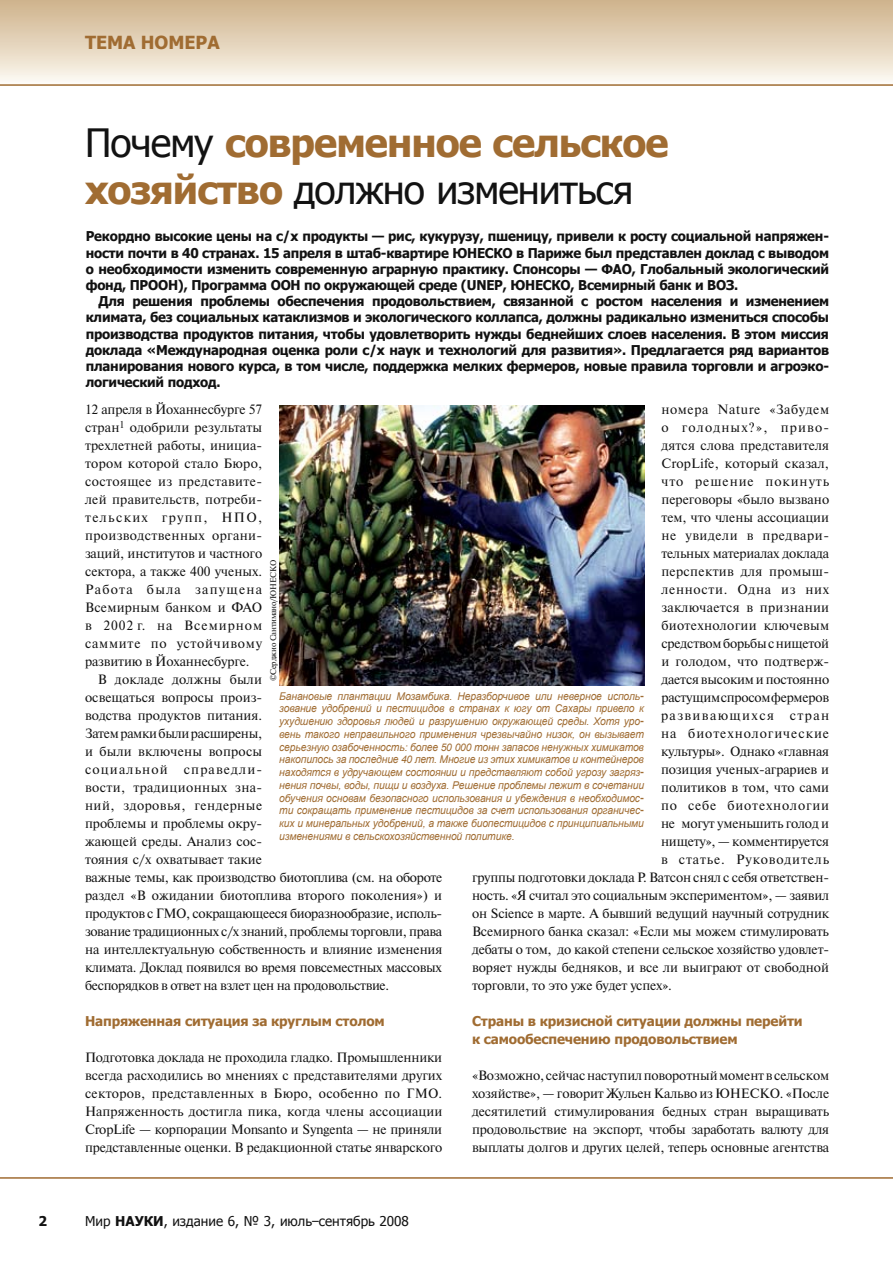
<style>
.page{position:relative;width:893px;height:1263px;background:#fff}
.page>*{position:absolute;margin:0;border:0;box-sizing:border-box;transform-origin:0 0}
.t1{font:700 39px/46.8px "Frutiger";letter-spacing:-.025em;color:#a06c32}
.t2{font:700 18px "Frutiger";color:#a06c32}
.t3{font:13.5px/18px "Newton C";letter-spacing:-.01em;color:#121212;text-align:justify}
.t4{font:700 13.5px/16.2px "Frutiger";letter-spacing:-.015em;color:#121212;text-align:justify}
.t5{font:13.5px "Newton C";letter-spacing:.015em;color:#121212}
.t6{font:700 13.5px/18px "Frutiger";letter-spacing:-.01em;color:#a06c32}
.t7{font:13.5px "Newton C";letter-spacing:.02em;color:#121212}
.t8{font:13.5px "Newton C";letter-spacing:.03em;color:#121212}
.t9{font:13.5px "Newton C";letter-spacing:.07em;color:#121212}
.t10{font:13.5px "Newton C";letter-spacing:.01em;color:#121212}
.t11{font:13.5px "Newton C";letter-spacing:.04em;color:#121212}
.t12{font:13.5px "Frutiger";color:#121212}
.t13{font:13.5px "Newton C";letter-spacing:.085em;color:#121212}
.t14{font:13.5px "Newton C";letter-spacing:.035em;color:#121212}
.t15{font:13.5px "Newton C";letter-spacing:.065em;color:#121212}
.t16{font:13.5px "Newton C";letter-spacing:.055em;color:#121212}
.t17{font:13.5px "Newton C";letter-spacing:.06em;color:#121212}
.t18{font:13.5px "Newton C";letter-spacing:.05em;color:#121212}
.t19{font:13.5px "Newton C";letter-spacing:.105em;color:#121212}
.t20{font:13.5px "Newton C";letter-spacing:.1em;color:#121212}
.t21{font:13.5px "Newton C";letter-spacing:.095em;color:#121212}
.t22{font:italic 10.5px/12.8px "Frutiger";letter-spacing:-.01em;color:#a06c32;text-align:justify}
.t23{font:8.25px "Newton C";letter-spacing:-.035em;color:#121212}
.s1{font-weight:400;color:#121212}
.s2{font-weight:700}
</style>
<div class="page">
<div style="left:0;top:0;width:893px;height:85px;background:linear-gradient(to bottom,#ceb189,#fdfaf3)"></div>
<hr style="left:0;top:84px;width:893px;height:2px;background:#a06c32">
<hr style="left:0;top:1177px;width:893px;height:2px;background:#a06c32">
<svg style="left:892px;top:0;width:1px;height:84px"></svg>
<img style="left:279px;top:405px;width:365px;height:281px">
<h2 class="t2" style="left:85px;top:32px;width:136px">ТЕМА НОМЕРА</h2>
<h1 class="t1" style="left:85px;top:119px;width:585px"><span class="s1">Почему</span> современное сельское хозяйство <span class="s1">должно измениться</span></h1>
<p class="t4" style="left:86px;top:228px;width:745px">Рекордно высокие цены на с/х продукты — рис, кукурузу, пшеницу, привели к росту социальной напряжен&shy;ности почти в 40 странах. 15 апреля в штаб-квартире ЮНЕСКО в Париже был представлен доклад с выводом о необходимости изменить современную аграрную практику. Спонсоры — ФАО, Глобальный экологический фонд, ПРООН), Программа ООН по окружающей среде (UNEP, ЮНЕСКО, Всемирный банк и ВОЗ.</p>
<p class="t4" style="left:86px;top:293px;width:745px;text-indent:13px">Для решения проблемы обеспечения продовольствием, связанной с ростом населения и изменением климата, без социальных катаклизмов и экологического коллапса, должны радикально измениться способы производства продуктов питания, чтобы удовлетворить нужды беднейших слоев населения. В этом миссия доклада «Международная оценка роли с/х наук и технологий для развития». Предлагается ряд вариантов планирования нового курса, в том числе, поддержка мелких фермеров, новые правила торговли и агроэко&shy;логический подход.</p>
<p class="t3" style="left:85px;top:400px;width:179px">12 апреля в Йоханнесбурге 57</p>
<p class="t10" style="left:85px;top:420px;width:179px">стран<sup>1</sup> одобрили результаты</p>
<p class="t3" style="left:85px;top:436px;width:179px">трехлетней работы, инициа-</p>
<p class="t5" style="left:85px;top:456px;width:179px">тором которой стало Бюро,</p>
<p class="t8" style="left:85px;top:474px;width:179px">состоящее из представите-</p>
<p class="t7" style="left:85px;top:492px;width:179px">лей правительств, потреби-</p>
<p class="t20" style="left:85px;top:510px;width:179px">тельских групп, НПО,</p>
<p class="t8" style="left:85px;top:528px;width:179px">производственных органи-</p>
<p class="t3" style="left:85px;top:544px;width:179px">заций, институтов и частного</p>
<p class="t3" style="left:85px;top:562px;width:179px">сектора, а также 400 ученых.</p>
<p class="t21" style="left:85px;top:582px;width:179px">Работа была запущена</p>
<p class="t5" style="left:85px;top:600px;width:179px">Всемирным банком и ФАО</p>
<p class="t9" style="left:85px;top:618px;width:179px">в 2002 г. на Всемирном</p>
<p class="t16" style="left:85px;top:636px;width:179px">саммите по устойчивому</p>
<p class="t3" style="left:85px;top:652px;width:166px">развитию в Йоханнесбурге.</p>
<p class="t5" style="left:98px;top:672px;width:166px">В докладе должны были</p>
<p class="t3" style="left:85px;top:688px;width:179px">освещаться вопросы произ-</p>
<p class="t3" style="left:85px;top:706px;width:179px">водства продуктов питания.</p>
<p class="t3" style="left:85px;top:724px;width:179px">Затем рамки были расширены,</p>
<p class="t5" style="left:85px;top:744px;width:179px">и были включены вопросы</p>
<p class="t13" style="left:85px;top:762px;width:179px">социальной справедли-</p>
<p class="t8" style="left:85px;top:780px;width:179px">вости, традиционных зна-</p>
<p class="t14" style="left:85px;top:798px;width:179px">ний, здоровья, гендерные</p>
<p class="t3" style="left:85px;top:814px;width:179px">проблемы и проблемы окру-</p>
<p class="t3" style="left:85px;top:832px;width:179px">жающей среды. Анализ сос-</p>
<p class="t3" style="left:85px;top:850px;width:179px">тояния с/х охватывает такие</p>
<p class="t3" style="left:85px;top:868px;width:359px">важные темы, как производство биотоплива (см. на обороте</p>
<p class="t3" style="left:85px;top:886px;width:359px">раздел «В ожидании биотоплива второго поколения») и</p>
<p class="t3" style="left:85px;top:904px;width:359px">продуктов с ГМО, сокращающееся биоразнообразие, исполь-</p>
<p class="t3" style="left:85px;top:922px;width:359px">зование традиционных с/х знаний, проблемы торговли, права</p>
<p class="t3" style="left:85px;top:940px;width:359px">на интеллектуальную собственность и влияние изменения</p>
<p class="t3" style="left:85px;top:958px;width:358px">климата. Доклад появился во время повсеместных массовых</p>
<p class="t3" style="left:85px;top:976px;width:306px">беспорядков в ответ на взлет цен на продовольствие.</p>
<p class="t6" style="left:85px;top:1012px;width:301px">Напряженная ситуация за круглым столом</p>
<p class="t3" style="left:85px;top:1048px;width:359px">Подготовка доклада не проходила гладко. Промышленники всегда расходились во мнениях с представителями других секторов, представленных в Бюро, особенно по ГМО.<br>Напряженность достигла пика, когда члены ассоциации CropLife — корпорации Monsanto и Syngenta — не приняли представленные оценки. В редакционной статье январского</p>
<p class="t11" style="left:661px;top:402px;width:169px">номера Nature «Забудем</p>
<p class="t13" style="left:661px;top:420px;width:169px">о голодных?», приво-</p>
<p class="t10" style="left:661px;top:438px;width:169px">дятся слова представителя</p>
<p class="t5" style="left:661px;top:456px;width:169px">CropLife, который сказал,</p>
<p class="t9" style="left:661px;top:474px;width:169px">что решение покинуть</p>
<p class="t3" style="left:661px;top:490px;width:169px">переговоры «было вызвано</p>
<p class="t3" style="left:661px;top:508px;width:169px">тем, что члены ассоциации</p>
<p class="t11" style="left:661px;top:528px;width:169px">не увидели в предвари-</p>
<p class="t3" style="left:661px;top:544px;width:169px">тельных материалах доклада</p>
<p class="t7" style="left:661px;top:564px;width:169px">перспектив для промыш-</p>
<p class="t18" style="left:661px;top:582px;width:169px">ленности. Одна из них</p>
<p class="t7" style="left:661px;top:600px;width:169px">заключается в признании</p>
<p class="t7" style="left:661px;top:618px;width:169px">биотехнологии ключевым</p>
<p class="t3" style="left:661px;top:634px;width:169px">средством борьбы с нищетой</p>
<p class="t5" style="left:661px;top:654px;width:169px">и голодом, что подтверж-</p>
<p class="t3" style="left:661px;top:670px;width:169px">дается высоким и постоянно</p>
<p class="t3" style="left:661px;top:688px;width:169px">растущим спросом фермеров</p>
<p class="t19" style="left:661px;top:708px;width:170px">развивающихся стран</p>
<p class="t9" style="left:661px;top:726px;width:170px">на биотехнологические</p>
<p class="t3" style="left:661px;top:742px;width:170px">культуры». Однако «главная</p>
<p class="t3" style="left:661px;top:760px;width:170px">позиция ученых-аграриев и</p>
<p class="t3" style="left:661px;top:778px;width:170px">политиков в том, что сами</p>
<p class="t17" style="left:661px;top:798px;width:170px">по себе биотехнологии</p>
<p class="t3" style="left:661px;top:814px;width:170px">не могут уменьшить голод и</p>
<p class="t3" style="left:661px;top:832px;width:170px">нищету», — комментируется</p>
<p class="t15" style="left:661px;top:852px;width:170px">в статье. Руководитель</p>
<p class="t3" style="left:472px;top:868px;width:359px">группы подготовки доклада Р. Ватсон снял с себя ответствен-</p>
<p class="t3" style="left:472px;top:886px;width:359px">ность. «Я считал это социальным экспериментом», — заявил</p>
<p class="t3" style="left:472px;top:904px;width:359px">он Science в марте. А бывший ведущий научный сотрудник</p>
<p class="t3" style="left:472px;top:922px;width:358px">Всемирного банка сказал: «Если мы можем стимулировать</p>
<p class="t3" style="left:472px;top:940px;width:359px">дебаты о том, до какой степени сельское хозяйство удовлет-</p>
<p class="t3" style="left:472px;top:958px;width:359px">воряет нужды бедняков, и все ли выиграют от свободной</p>
<p class="t3" style="left:472px;top:976px;width:201px">торговли, то это уже будет успех».</p>
<p class="t6" style="left:472px;top:1012px;width:332px">Страны в кризисной ситуации должны перейти к самообеспечению продовольствием</p>
<p class="t3" style="left:472px;top:1066px;width:359px">«Возможно, сейчас наступил поворотный момент в сельском хозяйстве», — говорит Жульен Кальво из ЮНЕСКО. «После десятилетий стимулирования бедных стран выращивать продовольствие на экспорт, чтобы заработать валюту для выплаты долгов и других целей, теперь основные агентства</p>
<p class="t23" style="left:269px;top:681px;width:123px;rotate:-90deg">©Серджио Сантимано/ЮНЕСКО</p>
<p class="t22" style="left:279px;top:690px;width:366px">Банановые плантации Мозамбика. Неразборчивое или неверное исполь&shy;зование удобрений и пестицидов в странах к югу от Сахары привело к ухудшению здоровья людей и разрушению окружающей среды. Хотя уро&shy;вень такого неправильного применения чрезвычайно низок, он вызывает серьезную озабоченность: более 50 000 тонн запасов ненужных химикатов накопилось за последние 40 лет. Многие из этих химикатов и контейнеров находятся в удручающем состоянии и представляют собой угрозу загряз&shy;нения почвы, воды, пищи и воздуха. Решение проблемы лежит в сочетании обучения основам безопасного использования и убеждения в необходимос&shy;ти сокращать применение пестицидов за счет использования органичес&shy;ких и минеральных удобрений, а также биопестицидов с принципиальными изменениями в сельскохозяйственной политике.</p>
<p class="t12" style="left:85px;top:1212px;width:325px">Мир <span class="s2">НАУКИ</span>, издание 6, № 3, июль–сентябрь 2008</p>
</div>
